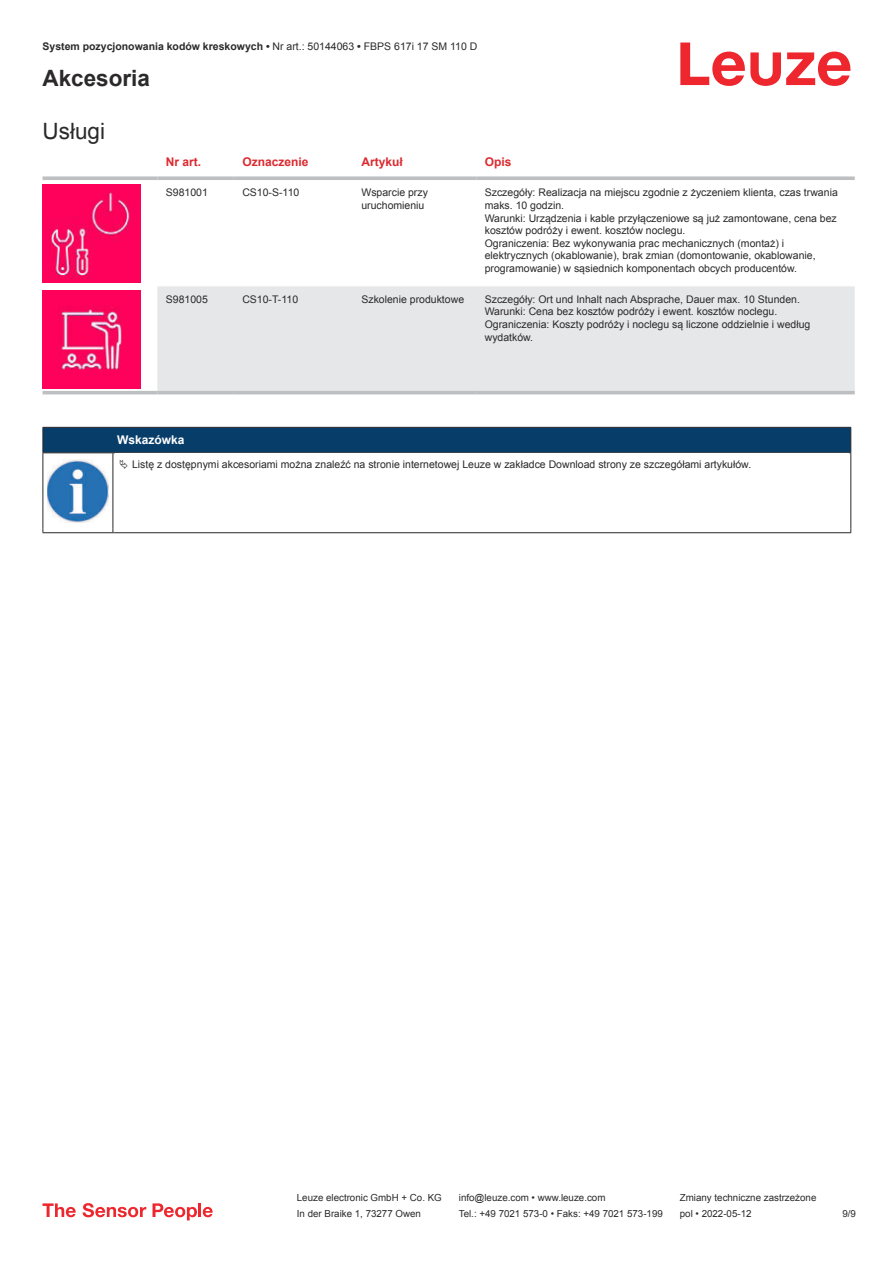
<style>
.page{position:relative;width:893px;height:1263px;background:#fff}
.page>*{position:absolute;margin:0;border:0;box-sizing:border-box;transform-origin:0 0}
.t1{font:700 22.5px "Arial";color:#2b292a}
.t2{font:22.5px "Arial";color:#2b292a}
.t3{font:700 12px "Arial";color:#db2a30}
.t4{font:700 12px "Arial";color:#fff}
.t5{font:10.5px/12.6px "Arial";color:#2b292a}
.t6{font:700 10.5px "Arial";color:#2b292a}
.t7{font:9.75px "Arial";color:#2b292a}
.s1{font-weight:400}
</style>
<div class="page">
<svg style="left:680px;top:43px;width:170px;height:43px"></svg>
<svg style="left:43px;top:184px;width:812px;height:211px"></svg>
<div style="left:157px;top:286px;width:698px;height:105px;background:#e6e7e9"></div>
<svg style="left:43px;top:176px;width:114px;height:4px"></svg>
<svg style="left:157px;top:176px;width:77px;height:4px"></svg>
<svg style="left:234px;top:176px;width:119px;height:4px"></svg>
<svg style="left:353px;top:176px;width:123px;height:4px"></svg>
<svg style="left:476px;top:176px;width:379px;height:4px;background:#c4c6c8"></svg>
<hr style="left:43px;top:391px;width:114px;height:3px;background:#bdbfc1">
<hr style="left:157px;top:391px;width:77px;height:3px;background:#bdbfc1">
<hr style="left:234px;top:391px;width:119px;height:3px;background:#bdbfc1">
<hr style="left:353px;top:391px;width:123px;height:3px;background:#bdbfc1">
<hr style="left:476px;top:391px;width:379px;height:3px;background:#bdbfc1">
<img style="left:43px;top:184px;width:97px;height:98px">
<img style="left:43px;top:291px;width:97px;height:97px">
<div style="left:43px;top:427px;width:808px;height:26px;background:#063d69"></div>
<hr style="left:113px;top:452px;width:738px;height:1px;background:#2b292a">
<hr style="left:43px;top:453px;width:1px;height:75px;background:#2b292a">
<hr style="left:113px;top:453px;width:1px;height:75px;background:#2b292a">
<hr style="left:850px;top:453px;width:1px;height:75px;background:#2b292a">
<hr style="left:43px;top:532px;width:70px;height:1px;background:#2b292a">
<hr style="left:113px;top:532px;width:738px;height:1px;background:#2b292a">
<img style="left:47px;top:459px;width:61px;height:63px">
<svg style="left:43px;top:1203px;width:33px;height:14px"></svg>
<svg style="left:83px;top:1203px;width:63px;height:14px"></svg>
<svg style="left:153px;top:1203px;width:44px;height:17px"></svg>
<hr style="left:198px;top:1203px;width:3px;height:14px;background:#ed272d">
<svg style="left:203px;top:1207px;width:10px;height:10px"></svg>
<p class="t6" style="left:43px;top:43px;width:436px">System pozycjonowania kodów kreskowych • <span class="s1">Nr art.: 50144063</span> • <span class="s1">FBPS 617i 17 SM 110 D</span></p>
<h1 class="t1" style="left:43px;top:70px;width:109px">Akcesoria</h1>
<h1 class="t2" style="left:43px;top:116px;width:64px">Usługi</h1>
<p class="t3" style="left:166px;top:153px;width:37px">Nr art.</p>
<p class="t3" style="left:242px;top:157px;width:68px">Oznaczenie</p>
<p class="t3" style="left:361px;top:153px;width:43px">Artykuł</p>
<p class="t3" style="left:485px;top:157px;width:28px">Opis</p>
<p class="t5" style="left:166px;top:186px;width:44px">S981001</p>
<p class="t5" style="left:242px;top:186px;width:58px">CS10-S-110</p>
<p class="t5" style="left:361px;top:187px;width:68px">Wsparcie przy uruchomieniu</p>
<p class="t5" style="left:485px;top:186px;width:355px">Szczegóły: Realizacja na miejscu zgodnie z życzeniem klienta, czas trwania maks. 10 godzin.<br>Warunki: Urządzenia i kable przyłączeniowe są już zamontowane, cena bez kosztów podróży i ewent. kosztów noclegu.<br>Ograniczenia: Bez wykonywania prac mechanicznych (montaż) i elektrycznych (okablowanie), brak zmian (domontowanie, okablowanie, programowanie) w sąsiednich komponentach obcych producentów.</p>
<p class="t5" style="left:166px;top:293px;width:44px">S981005</p>
<p class="t5" style="left:242px;top:293px;width:57px">CS10-T-110</p>
<p class="t5" style="left:361px;top:293px;width:104px">Szkolenie produktowe</p>
<p class="t5" style="left:485px;top:293px;width:327px">Szczegóły: Ort und Inhalt nach Absprache, Dauer max. 10 Stunden.<br>Warunki: Cena bez kosztów podróży i ewent. kosztów noclegu.<br>Ograniczenia: Koszty podróży i noclegu są liczone oddzielnie i według wydatków.</p>
<p class="t4" style="left:117px;top:435px;width:69px">Wskazówka</p>
<p class="t5" style="left:132px;top:457px;width:621px">Listę z dostępnymi akcesoriami można znaleźć na stronie internetowej Leuze w zakładce Download strony ze szczegółami artykułów.</p>
<p class="t7" style="left:297px;top:1191px;width:146px">Leuze electronic GmbH + Co. KG</p>
<p class="t7" style="left:459px;top:1191px;width:148px">info@leuze.com • www.leuze.com</p>
<p class="t7" style="left:680px;top:1191px;width:138px">Zmiany techniczne zastrzeżone</p>
<p class="t7" style="left:297px;top:1210px;width:126px">In der Braike 1, 73277 Owen</p>
<p class="t7" style="left:459px;top:1207px;width:205px">Tel.: +49 7021 573-0 • Faks: +49 7021 573-199</p>
<p class="t7" style="left:680px;top:1207px;width:73px">pol • 2022-05-12</p>
<p class="t7" style="left:842px;top:1207px;width:15px">9 /9</p>
</div>
